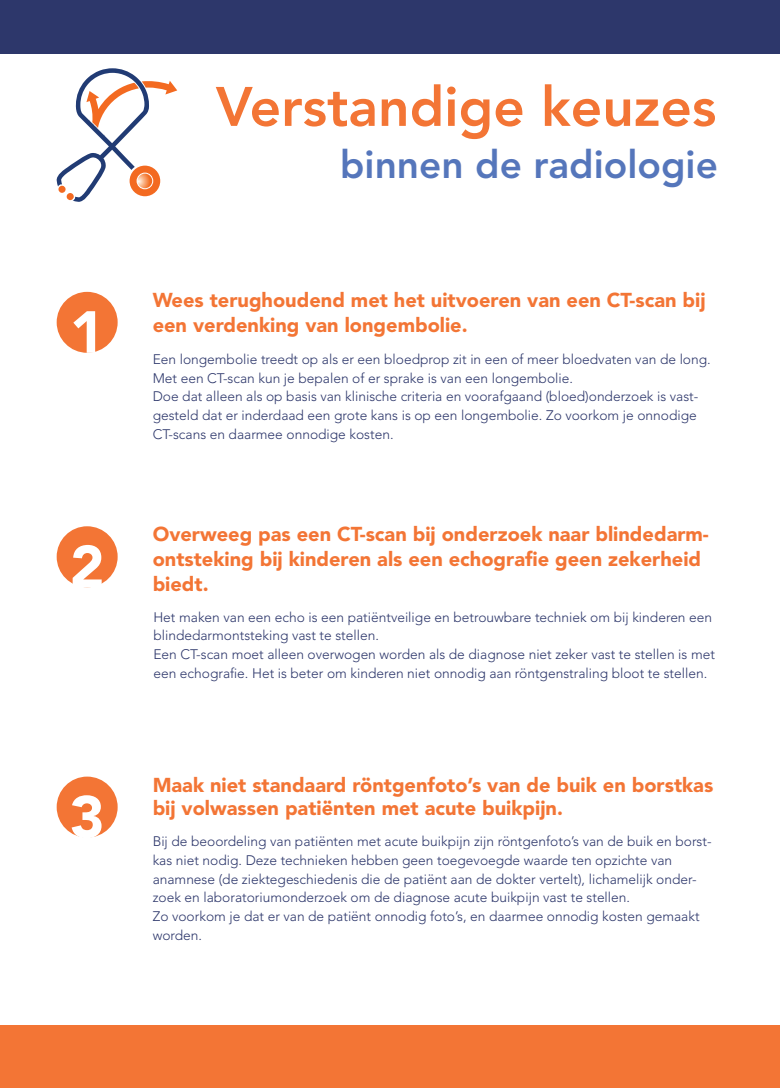
<style>
.page{position:relative;width:780px;height:1088px;background:#fff}
.page>*{position:absolute;margin:0;border:0;box-sizing:border-box;transform-origin:0 0}
.t1{font:900 58.75px "Avenir LT Std";color:#fff}
.t2{font:800 55px "Avenir LT Std";color:#f37535}
.t3{font:800 38.75px "Avenir LT Std";color:#5576bb}
.t4{font:900 20px/25px "Avenir LT Std";color:#f37535}
.t5{font:300 13.75px/18.8px "Avenir LT Std";color:#2d376b}
</style>
<div class="page">
<svg style="left:57px;top:68px;width:120px;height:134px"></svg>
<svg style="left:138px;top:174px;width:14px;height:14px"></svg>
<div style="left:0;top:1026px;width:780px;height:62px;background:#f37535"></div>
<div style="left:0;top:0;width:780px;height:53px;background:#2d376b"></div>
<div style="left:57px;top:292px;width:61px;height:61px;background:#f37535;border-radius:50%"></div>
<div style="left:57px;top:526px;width:61px;height:61px;background:#f37535;border-radius:50%"></div>
<div style="left:57px;top:776px;width:61px;height:61px;background:#f37535;border-radius:50%"></div>
<h1 class="t1" style="left:70px;top:297px;width:36px">1</h1>
<h1 class="t1" style="left:70px;top:531px;width:36px">2</h1>
<h1 class="t1" style="left:70px;top:781px;width:36px">3</h1>
<h2 class="t2" style="left:216px;top:74px;width:502px">Verstandige keuzes</h2>
<h3 class="t3" style="left:340px;top:141px;width:379px">binnen de radiologie</h3>
<h3 class="t4" style="left:153px;top:287px;width:554px">Wees terughoudend met het uitvoeren van een CT-scan bij een verdenking van longembolie.</h3>
<p class="t5" style="left:153px;top:350px;width:559px">Een longembolie treedt op als er een bloedprop zit in een of meer bloedvaten van de long.<br>Met een CT-scan kun je bepalen of er sprake is van een longembolie.<br>Doe dat alleen als op basis van klinische criteria en voorafgaand (bloed)onderzoek is vast&shy;gesteld dat er inderdaad een grote kans is op een longembolie. Zo voorkom je onnodige CT-scans en daarmee onnodige kosten.</p>
<h3 class="t4" style="left:153px;top:522px;width:557px">Overweeg pas een CT-scan bij onderzoek naar blindedarm&shy;ontsteking bij kinderen als een echografie geen zekerheid biedt.</h3>
<p class="t5" style="left:153px;top:607px;width:563px">Het maken van een echo is een patiëntveilige en betrouwbare techniek om bij kinderen een blindedarmontsteking vast te stellen.<br>Een CT-scan moet alleen overwogen worden als de diagnose niet zeker vast te stellen is met een echografie. Het is beter om kinderen niet onnodig aan röntgenstraling bloot te stellen.</p>
<h3 class="t4" style="left:153px;top:773px;width:562px;line-height:23.8px">Maak niet standaard röntgenfoto’s van de buik en borstkas bij volwassen patiënten met acute buikpijn.</h3>
<p class="t5" style="left:153px;top:832px;width:560px">Bij de beoordeling van patiënten met acute buikpijn zijn röntgenfoto’s van de buik en borst&shy;kas niet nodig. Deze technieken hebben geen toegevoegde waarde ten opzichte van anamnese (de ziektegeschiedenis die de patiënt aan de dokter vertelt), lichamelijk onder&shy;zoek en laboratoriumonderzoek om de diagnose acute buikpijn vast te stellen.<br>Zo voorkom je dat er van de patiënt onnodig foto’s, en daarmee onnodig kosten gemaakt worden.</p>
</div>
